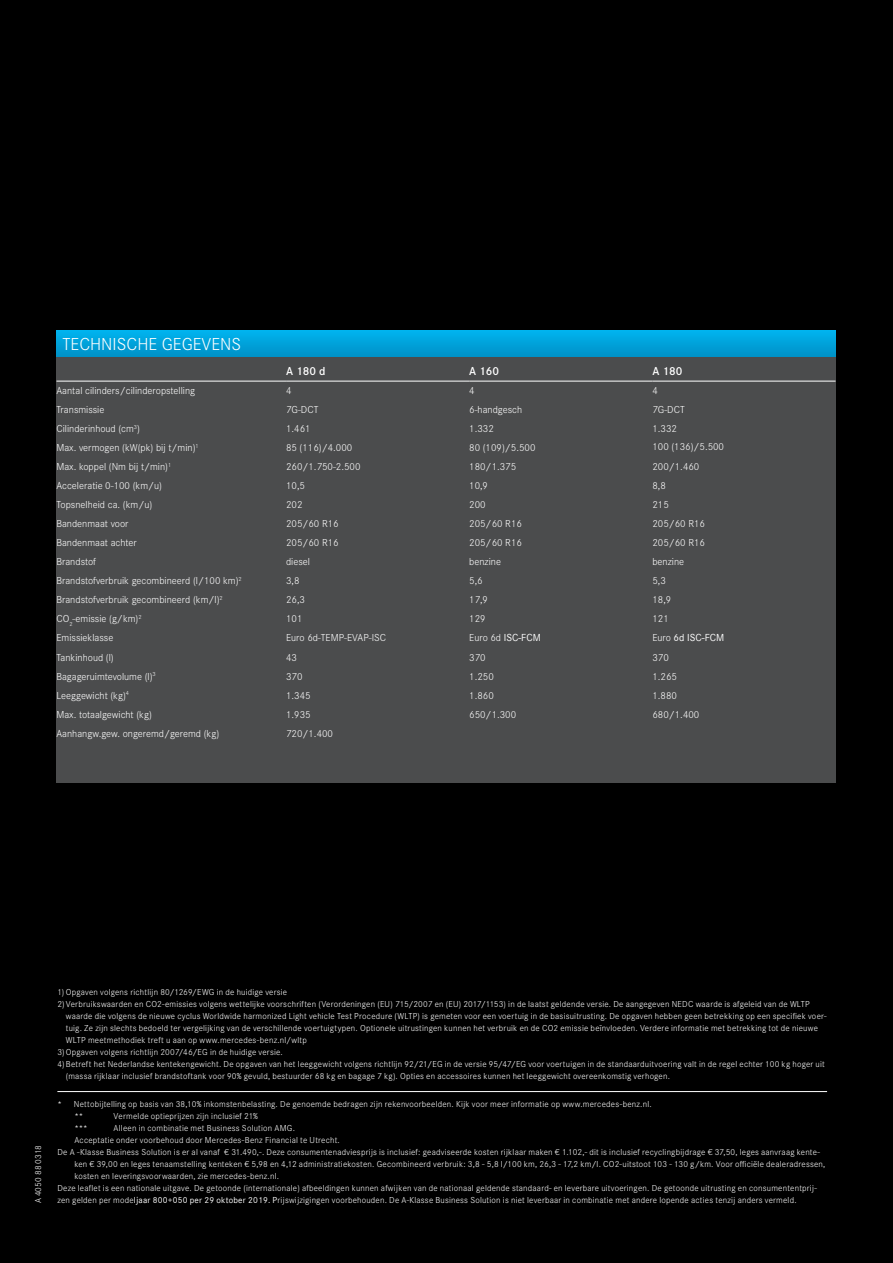
<style>
.page{position:relative;width:893px;height:1263px;background:#000}
.page>*{position:absolute;margin:0;border:0;box-sizing:border-box;transform-origin:0 0}
.t1{font:300 18px "Corporate S";color:#fff}
.header_tabel{font:600 12px "Corporate S";color:#fff}
.type_tabel2{font:300 10.5px/19px "Corporate S";color:#fff}
.disclaimer_indented2{font:300 9px/12px "Corporate S";letter-spacing:.025em;color:#fff}
.disclaimer{font:300 9px "Corporate S";letter-spacing:.025em;color:#fff}
.disclaimer_indented{font:300 9px "Corporate S";letter-spacing:.025em;color:#fff}
.s1{font-weight:400}
</style>
<div class="page">
<div style="left:56px;top:330px;width:779px;height:28px;background:linear-gradient(to bottom,#00b4f0,#0091c6)"></div>
<div style="left:56px;top:357px;width:780px;height:425px;background:#4b4c4d"></div>
<hr style="left:56px;top:381px;width:230px;height:1px;background:#fff">
<hr style="left:286px;top:381px;width:183px;height:1px;background:#fff">
<hr style="left:469px;top:381px;width:183px;height:1px;background:#fff">
<hr style="left:652px;top:381px;width:184px;height:1px;background:#fff">
<hr style="left:57px;top:1091px;width:770px;height:1px;background:#fff">
<p class="t1" style="left:62px;top:332px;width:180px">TECHNISCHE GEGEVENS</p>
<p class="header_tabel" style="left:286px;top:364px;width:41px">A 180 d</p>
<p class="header_tabel" style="left:469px;top:364px;width:31px">A 160</p>
<p class="header_tabel" style="left:652px;top:364px;width:31px">A 180</p>
<p class="type_tabel2" style="left:56px;top:380px;width:140px">Aantal cilinders/cilinderopstelling</p>
<p class="type_tabel2" style="left:286px;top:380px;width:7px">4</p>
<p class="type_tabel2" style="left:469px;top:380px;width:7px">4</p>
<p class="type_tabel2" style="left:56px;top:399px;width:49px">Transmissie</p>
<p class="type_tabel2" style="left:286px;top:399px;width:34px">7G-DCT</p>
<p class="type_tabel2" style="left:56px;top:419px;width:85px">Cilinderinhoud (cm<sup>3</sup>)</p>
<p class="type_tabel2" style="left:286px;top:419px;width:26px">1.461</p>
<p class="type_tabel2" style="left:56px;top:438px;width:144px">Max. vermogen (kW(pk) bij t/min)<sup>1</sup></p>
<p class="type_tabel2" style="left:286px;top:438px;width:68px">85 (116)/4.000</p>
<p class="type_tabel2" style="left:56px;top:457px;width:116px">Max. koppel (Nm bij t/min)<sup>1</sup></p>
<p class="type_tabel2" style="left:286px;top:457px;width:76px">260/1.750-2.500</p>
<p class="type_tabel2" style="left:56px;top:476px;width:107px">Acceleratie 0-100 (km/u)</p>
<p class="type_tabel2" style="left:286px;top:476px;width:20px">10,5</p>
<p class="type_tabel2" style="left:56px;top:495px;width:97px">Topsnelheid ca. (km/u)</p>
<p class="type_tabel2" style="left:286px;top:495px;width:18px">202</p>
<p class="type_tabel2" style="left:56px;top:514px;width:74px">Bandenmaat voor</p>
<p class="type_tabel2" style="left:286px;top:514px;width:54px">205/60 R16</p>
<p class="type_tabel2" style="left:56px;top:533px;width:82px">Bandenmaat achter</p>
<p class="type_tabel2" style="left:286px;top:533px;width:54px">205/60 R16</p>
<p class="type_tabel2" style="left:56px;top:552px;width:41px">Brandstof</p>
<p class="type_tabel2" style="left:286px;top:552px;width:25px">diesel</p>
<p class="type_tabel2" style="left:56px;top:571px;width:187px">Brandstofverbruik gecombineerd (l/100 km)<sup>2</sup></p>
<p class="type_tabel2" style="left:286px;top:571px;width:15px">3,8</p>
<p class="type_tabel2" style="left:56px;top:590px;width:168px">Brandstofverbruik gecombineerd (km/l)<sup>2</sup></p>
<p class="type_tabel2" style="left:286px;top:590px;width:20px">26,3</p>
<p class="type_tabel2" style="left:56px;top:609px;width:87px">CO<sub>2</sub>-emissie (g/km)<sup>2</sup></p>
<p class="type_tabel2" style="left:286px;top:609px;width:18px">101</p>
<p class="type_tabel2" style="left:56px;top:628px;width:58px">Emissieklasse</p>
<p class="type_tabel2" style="left:286px;top:628px;width:102px">Euro 6d-TEMP-EVAP-ISC</p>
<p class="type_tabel2" style="left:56px;top:647px;width:59px">Tankinhoud (l)</p>
<p class="type_tabel2" style="left:286px;top:647px;width:12px">43</p>
<p class="type_tabel2" style="left:56px;top:666px;width:101px">Bagageruimtevolume (l)<sup>3</sup></p>
<p class="type_tabel2" style="left:286px;top:666px;width:18px">370</p>
<p class="type_tabel2" style="left:56px;top:685px;width:74px">Leeggewicht (kg)<sup>4</sup></p>
<p class="type_tabel2" style="left:286px;top:685px;width:26px">1.345</p>
<p class="type_tabel2" style="left:56px;top:704px;width:97px">Max. totaalgewicht (kg)</p>
<p class="type_tabel2" style="left:286px;top:704px;width:26px">1.935</p>
<p class="type_tabel2" style="left:56px;top:723px;width:164px">Aanhangw.gew. ongeremd/geremd (kg)</p>
<p class="type_tabel2" style="left:286px;top:723px;width:48px">720/1.400</p>
<p class="type_tabel2" style="left:469px;top:399px;width:73px">6-handgesch<br>1.332<br>80 (109)/5.500<br>180/1.375<br>10,9<br>200<br>205/60 R16<br>205/60 R16 benzine<br>5,6<br>17,9<br>129<br>Euro 6d <span class="s1">ISC-FCM<br></span>370<br>1.250<br>1.860<br>650/1.300</p>
<p class="type_tabel2" style="left:652px;top:381px;width:73px">4<br>7G-DCT<br>1.332<br>100 (136)/5.500</p>
<p class="type_tabel2" style="left:652px;top:457px;width:73px">200/1.460<br>8,8<br>215<br>205/60 R16<br>205/60 R16 benzine<br>5,3<br>18,9<br>121<br>Euro <span class="s1">6d ISC-FCM<br></span>370<br>1.265<br>1.880<br>680/1.400</p>
<p class="disclaimer_indented2" style="left:32px;top:1203px;width:59px;rotate:-90deg">A 4050 88 0318</p>
<p class="disclaimer_indented2" style="left:57px;top:986px;width:231px">1) Opgaven volgens richtlijn 80/1269/EWG in de huidige versie</p>
<p class="disclaimer_indented2" style="left:66px;top:998px;width:762px;text-indent:-9px">2) Verbruikswaarden en CO2-emissies volgens wettelijke voorschriften (Verordeningen (EU) 715/2007 en (EU) 2017/1153) in de laatst geldende versie. De aangegeven NEDC waarde is afgeleid van de WLTP waarde die volgens de nieuwe cyclus Worldwide harmonized Light vehicle Test Procedure (WLTP) is gemeten voor een voertuig in de basisuitrusting. De opgaven hebben geen betrekking op een specifiek voer&shy;tuig. Ze zijn slechts bedoeld ter vergelijking van de verschillende voertuigtypen. Optionele uitrustingen kunnen het verbruik en de CO2 emissie beïnvloeden. Verdere informatie met betrekking tot de nieuwe WLTP meetmethodiek treft u aan op www.mercedes-benz.nl/wltp</p>
<p class="disclaimer_indented2" style="left:57px;top:1046px;width:227px">3)Opgaven volgens richtlijn 2007/46/EG in de huidige versie.</p>
<p class="disclaimer_indented2" style="left:66px;top:1058px;width:760px;text-indent:-9px">4) Betreft het Nederlandse kentekengewicht. De opgaven van het leeggewicht volgens richtlijn 92/21/EG in de versie 95/47/EG voor voertuigen in de standaarduitvoering valt in de regel echter 100 kg hoger uit (massa rijklaar inclusief brandstoftank voor 90% gevuld, bestuurder 68 kg en bagage 7 kg). Opties en accessoires kunnen het leeggewicht overeenkomstig verhogen.</p>
<p class="disclaimer_indented2" style="left:74px;top:1098px;width:579px;text-indent:-17px">* Nettobijtelling op basis van 38,10% inkomstenbelasting. De genoemde bedragen zijn rekenvoorbeelden. Kijk voor meer informatie op www.mercedes-benz.nl. **</p>
<p class="disclaimer_indented2" style="left:114px;top:1110px;width:146px">Vermelde optieprijzen zijn inclusief 21%</p>
<p class="disclaimer_indented2" style="left:74px;top:1122px;width:15px">***</p>
<p class="disclaimer_indented2" style="left:114px;top:1122px;width:183px">Alleen in combinatie met Business Solution AMG.</p>
<p class="disclaimer_indented" style="left:74px;top:1134px;width:267px">Acceptatie onder voorbehoud door Mercedes-Benz Financial te Utrecht.</p>
<p class="disclaimer_indented2" style="left:74px;top:1146px;width:752px;text-indent:-17px">De A -Klasse Business Solution is er al vanaf € 31.490,-. Deze consumentenadviesprijs is inclusief: geadviseerde kosten rijklaar maken € 1.102,- dit is inclusief recyclingbijdrage € 37,50, leges aanvraag kente&shy;ken € 39,00 en leges tenaamstelling kenteken € 5,98 en 4,12 administratiekosten. Gecombineerd verbruik: 3,8 - 5,8 l/100 km, 26,3 - 17,2 km/l. CO2-uitstoot 103 - 130 g/km. Voor officiële dealeradressen, kosten en leveringsvoorwaarden, zie mercedes-benz.nl.</p>
<p class="disclaimer" style="left:57px;top:1182px;width:761px">Deze leaflet is een nationale uitgave. De getoonde (internationale) afbeeldingen kunnen afwijken van de nationaal geldende standaard- en leverbare uitvoeringen. De getoonde uitrusting en consumententprij-</p>
<p class="disclaimer" style="left:57px;top:1194px;width:741px">zen gelden per mode<span class="s1">ljaar 800+050 per 29 oktober 2019. P</span>rijswijzigingen voorbehouden. De A-Klasse Business Solution is niet leverbaar in combinatie met andere lopende acties tenzij anders vermeld.</p>
</div>
